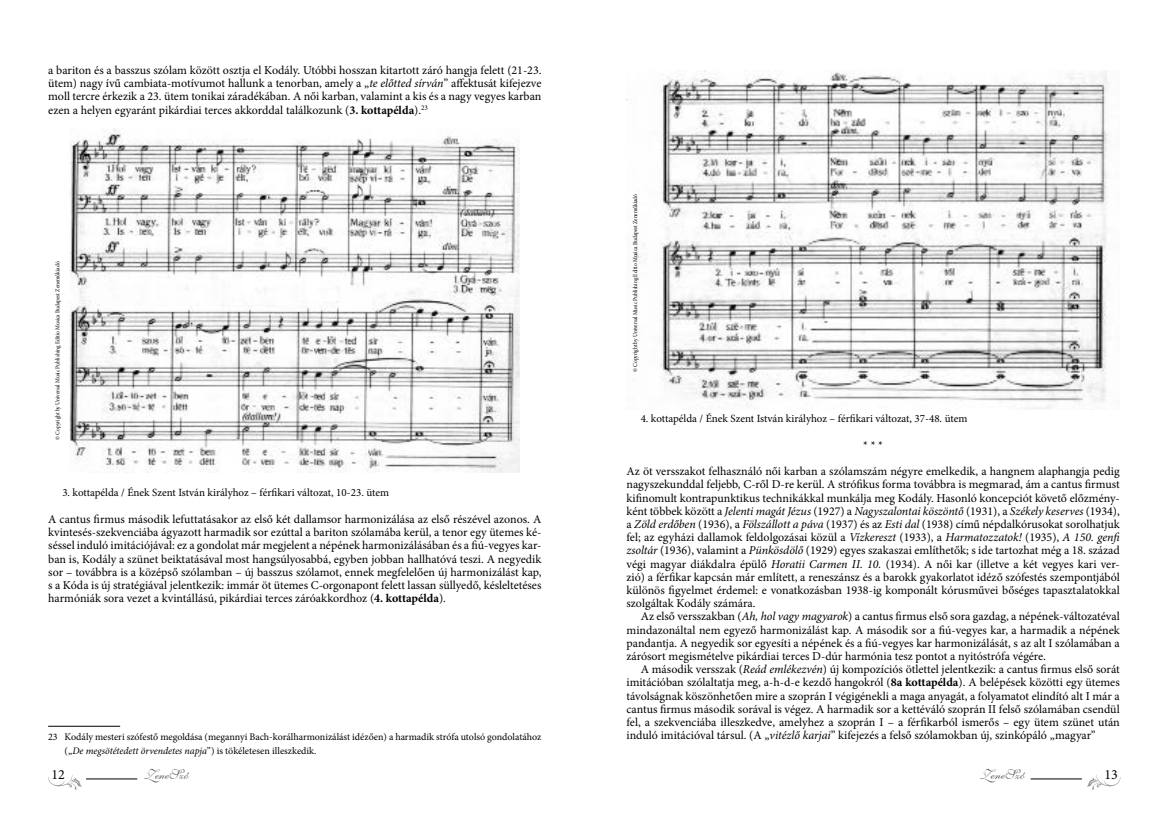
<style>
.page{position:relative;width:1168px;height:828px;background:#fff}
.page>*{position:absolute;margin:0;border:0;box-sizing:border-box;transform-origin:0 0}
.t1{font:14px "Hu Shelley Volante BT Italic";color:#5c5b60}
.t2{font:14px "Minion Pro";color:#000}
.t3{font:12px/13.2px "Minion Pro";color:#000;text-align:justify}
.t4{font:11px "Minion Pro";color:#000}
.t5{font:10px/14px "Minion Pro";color:#000}
.t6{font:6px "Minion Pro";color:#000;scale:.9 1}
.s1{font-style:italic}
.s2{font-weight:700}
</style>
<div class="page">
<hr style="left:86px;top:778px;width:51px;height:1px;background:#000">
<svg style="left:48px;top:775px;width:34px;height:15px"></svg>
<svg style="left:1087px;top:775px;width:34px;height:15px"></svg>
<hr style="left:1031px;top:778px;width:51px;height:1px;background:#000">
<img style="left:70px;top:128px;width:450px;height:344px">
<hr style="left:48px;top:726px;width:72px;height:1px;background:#000">
<img style="left:626px;top:71px;width:482px;height:338px">
<p class="t3" style="left:48px;top:64px;width:495px">a bariton és a basszus szólam között osztja el Kodály. Utóbbi hosszan kitartott záró hangja felett (21-23. ütem) nagy ívű cambiata-motívumot hallunk a tenorban, amely a „<span class="s1">te előtted sírván</span>” affektusát kifejezve moll tercre érkezik a 23. ütem tonikai záradékában. A női karban, valamint a kis és a nagy vegyes karban ezen a helyen egyaránt pikárdiai terces akkorddal találkozunk (<span class="s2">3. kottapélda</span>).<sup>23</sup></p>
<p class="t6" style="left:54px;top:439px;width:199px;rotate:-90deg">© Copyright by Universal Music Publishing Editio Musica Budapest Zeneműkiadó</p>
<p class="t4" style="left:62px;top:485px;width:328px">3. kottapélda / Ének Szent István királyhoz – férfikari változat, 10-23. ütem</p>
<p class="t3" style="left:48px;top:512px;width:495px">A cantus firmus második lefuttatásakor az első két dallamsor harmonizálása az első részével azonos. A kvintesés-szekvenciába ágyazott harmadik sor ezúttal a bariton szólamába kerül, a tenor egy ütemes ké&shy;séssel induló imitációjával: ez a gondolat már megjelent a népének harmonizálásában és a fiú-vegyes kar&shy;ban is, Kodály a szünet beiktatásával most hangsúlyosabbá, egyben jobban hallhatóvá teszi. A negyedik sor – továbbra is a középső szólamban – új basszus szólamot, ennek megfelelően új harmonizálást kap, s a Kóda is új stratégiával jelentkezik: immár öt ütemes C-orgonapont felett lassan süllyedő, késleltetéses harmóniák sora vezet a kvintállású, pikárdiai terces záróakkordhoz (<span class="s2">4. kottapélda</span>).</p>
<p class="t5" style="left:65px;top:730px;width:478px;text-indent:-16px">23 Kodály mesteri szófestő megoldása (megannyi Bach-korálharmonizálást idézően) a harmadik strófa utolsó gondolatához („<span class="s1">De megsötétedett örvendetes napja</span>”) is tökéletesen illeszkedik.</p>
<p class="t6" style="left:631px;top:372px;width:199px;rotate:-90deg">© Copyright by Universal Music Publishing Editio Musica Budapest Zeneműkiadó</p>
<p class="t4" style="left:641px;top:411px;width:328px">4. kottapélda / Ének Szent István királyhoz – férfikari változat, 37-48. ütem</p>
<p class="t3" style="left:626px;top:432px;width:495px;line-height:26.4px;text-align:center">* * *<br>Az öt versszakot felhasználó női karban a szólamszám négyre emelkedik, a hangnem alaphangja pedig</p>
<p class="t3" style="left:626px;top:478px;width:496px;text-align:left">nagyszekunddal feljebb, C-ről D-re kerül. A strófikus forma továbbra is megmarad, ám a cantus firmust kifinomult kontrapunktikus technikákkal munkálja meg Kodály. Hasonló koncepciót követő előzmény&shy;ként többek között a <span class="s1">Jelenti magát Jézus</span> (1927) a <span class="s1">Nagyszalontai köszöntő</span> (1931), a <span class="s1">Székely keserves</span> (1934), a <span class="s1">Zöld erdőben</span> (1936), a <span class="s1">Fölszállott a páva</span> (1937) és az <span class="s1">Esti dal</span> (1938) című népdalkórusokat sorolhatjuk fel; az egyházi dallamok feldolgozásai közül a <span class="s1">Vízkereszt</span> (1933), a <span class="s1">Harmatozzatok!</span> (1935), <span class="s1">A 150. genfi zsoltár</span> (1936), valamint a <span class="s1">Pünkösdölő</span> (1929) egyes szakaszai említhetők; s ide tartozhat még a 18. század végi magyar diákdalra épülő <span class="s1">Horatii Carmen II. 10.</span> (1934). A női kar (illetve a két vegyes kari ver&shy;zió) a férfikar kapcsán már említett, a reneszánsz és a barokk gyakorlatot idéző szófestés szempontjából különös figyelmet érdemel: e vonatkozásban 1938-ig komponált kórusművei bőséges tapasztalatokkal szolgáltak Kodály számára.</p>
<p class="t3" style="left:626px;top:610px;width:495px;text-indent:14px">Az első versszakban (<span class="s1">Ah, hol vagy magyarok</span>) a cantus firmus első sora gazdag, a népének-változatéval mindazonáltal nem egyező harmonizálást kap. A második sor a fiú-vegyes kar, a harmadik a népének pandantja. A negyedik sor egyesíti a népének és a fiú-vegyes kar harmonizálását, s az alt I szólamában a zárósort megismételve pikárdiai terces D-dúr harmónia tesz pontot a nyitóstrófa végére.</p>
<p class="t3" style="left:626px;top:663px;width:495px;text-indent:14px">A második versszak (<span class="s1">Reád emlékezvén</span>) új kompozíciós ötlettel jelentkezik: a cantus firmus első sorát imitációban szólaltatja meg, a-h-d-e kezdő hangokról (<span class="s2">8a kottapélda</span>). A belépések közötti egy ütemes távolságnak köszönhetően mire a szoprán I végigénekli a maga anyagát, a folyamatot elindító alt I már a cantus firmus második sorával is végez. A harmadik sor a kettéváló szoprán II felső szólamában csendül fel, a szekvenciába illeszkedve, amelyhez a szoprán I – a férfikarból ismerős – egy ütem szünet után induló imitációval társul. (A „<span class="s1">vitézlő karjai</span>” kifejezés a felső szólamokban új, szinkópáló „magyar”</p>
<p class="t2" style="left:51px;top:765px;width:15px">12</p>
<p class="t1" style="left:144px;top:765px;width:46px">ZeneSzó</p>
<p class="t1" style="left:980px;top:765px;width:46px">ZeneSzó</p>
<p class="t2" style="left:1104px;top:765px;width:15px">13</p>
</div>
